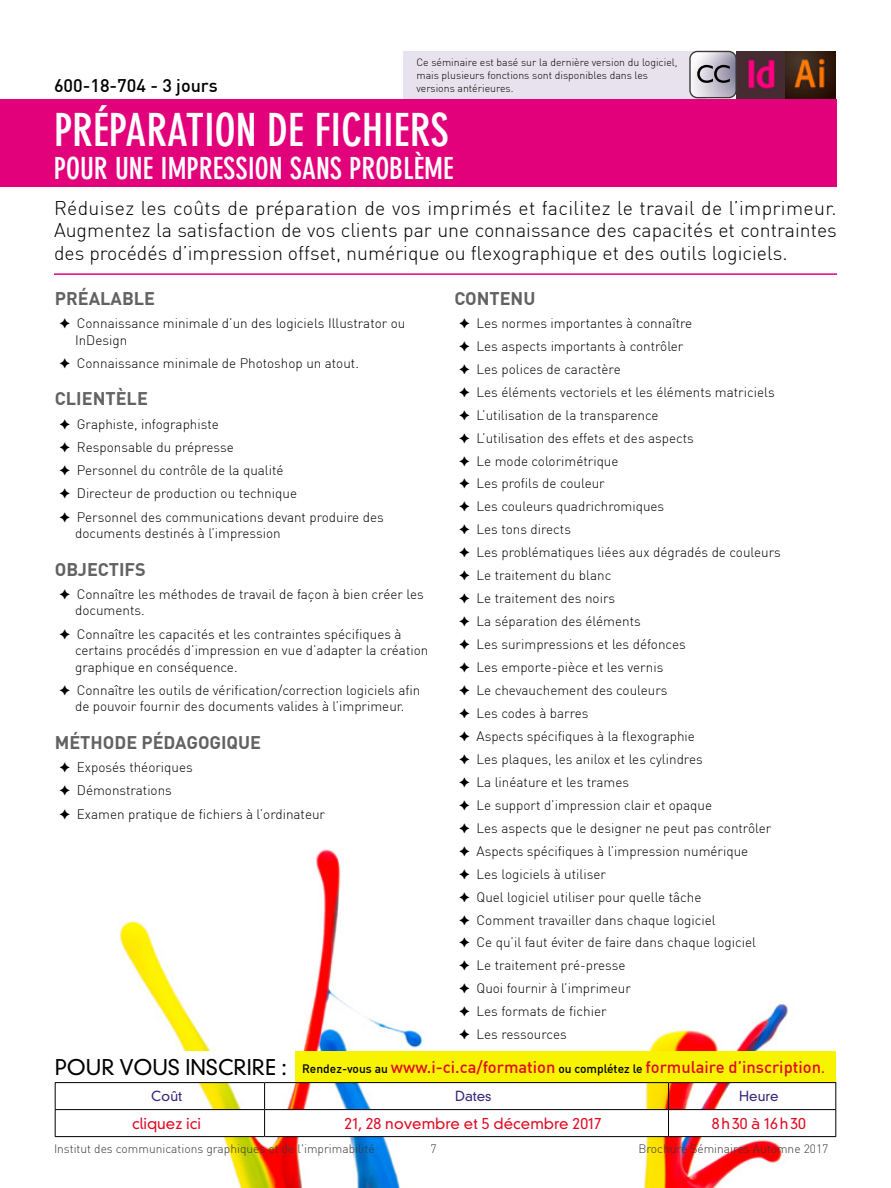
<style>
.page{position:relative;width:891px;height:1188px;background:#fff}
.page>*{position:absolute;margin:0;border:0;box-sizing:border-box;transform-origin:0 0}
.t1{font:700 condensed 45px "DIN Neuzeit Grotesk";color:#fff}
.t2{font:700 condensed 30px "DIN Neuzeit Grotesk";color:#fff}
.t3{font:300 19.5px/22.5px "DIN Pro";color:#000;text-align:justify}
.t4{font:700 18px "DIN Pro";color:#626262}
.t5{font:500 18px "DIN Pro";color:#000}
.t6{font:500 16.5px "DIN Pro";color:#df0a23}
.t7{font:300 15px "DIN Neuzeit Grotesk";color:#df0a23}
.t8{font:300 15px "DIN Neuzeit Grotesk";letter-spacing:.125em;color:#df0a23}
.t9{font:300 13.5px/23px "DIN Pro";color:#000}
.t10{font:300 13.5px "DIN Neuzeit Grotesk";color:#3a2479}
.t11{font:300 12px "DIN Pro";color:#383838}
.t12{font:300 10.5px/12.6px "DIN Pro";color:#000}
.s1{font-family:"DIN Neuzeit Grotesk";font-weight:300;font-size:21px;color:#000}
.s2{font-size:12px;color:#000}
.s3{font-size:13.5px}
</style>
<div class="page">
<img style="left:54px;top:849px;width:783px;height:339px">
<div style="left:48px;top:1052px;width:246px;height:31px;background:#fff"></div>
<div style="left:295px;top:1051px;width:541px;height:31px;background:#f8f400"></div>
<hr style="left:55px;top:1082px;width:210px;height:1px;background:#000">
<hr style="left:265px;top:1082px;width:404px;height:1px;background:#000">
<hr style="left:669px;top:1082px;width:167px;height:1px;background:#000">
<svg style="left:55px;top:1083px;width:781px;height:53px"></svg>
<hr style="left:55px;top:1136px;width:210px;height:1px;background:#000">
<hr style="left:265px;top:1136px;width:404px;height:1px;background:#000">
<hr style="left:669px;top:1136px;width:167px;height:1px;background:#000">
<img style="left:737px;top:51px;width:98px;height:47px">
<div style="left:0;top:99px;width:837px;height:87px;background:#e3007b"></div>
<hr style="left:54px;top:273px;width:783px;height:2px;background:#e3007b">
<div style="left:403px;top:51px;width:302px;height:47px;background:#e7e2ed"></div>
<svg style="left:690px;top:51px;width:46px;height:47px"></svg>
<div style="left:689px;top:51px;width:48px;height:47px;border:1px solid #383838;border-radius:7px"></div>
<svg style="left:697px;top:65px;width:33px;height:18px"></svg>
<p class="t12" style="left:416px;top:56px;width:263px">Ce séminaire est basé sur la dernière version du logiciel, mais plusieurs fonctions sont disponibles dans les versions antérieures.</p>
<h3 class="t5" style="left:54px;top:74px;width:165px">600-18-704 - 3 jours</h3>
<h1 class="t1" style="left:54px;top:104px;width:396px">PRÉPARATION DE FICHIERS</h1>
<h2 class="t2" style="left:54px;top:151px;width:401px">POUR UNE IMPRESSION SANS PROBLÈME</h2>
<p class="t3" style="left:54px;top:196px;width:784px">Réduisez les coûts de préparation de vos imprimés et facilitez le travail de l’imprimeur.<br>Augmentez la satisfaction de vos clients par une connaissance des capacités et contraintes des procédés d’impression offset, numérique ou flexographique et des outils logiciels.</p>
<h3 class="t4" style="left:55px;top:286px;width:102px">PRÉALABLE</h3>
<p class="t9" style="left:75px;top:315px;width:332px;line-height:16.5px;text-indent:-16px">✦ Connaissance minimale d’un des logiciels Illustrator ou<br>InDesign</p>
<p class="t9" style="left:59px;top:351px;width:301px">✦ Connaissance minimale de Photoshop un atout.</p>
<h3 class="t4" style="left:55px;top:387px;width:95px">CLIENTÈLE</h3>
<p class="t9" style="left:59px;top:412px;width:326px">✦ Graphiste, infographiste<br>✦ Responsable du prépresse<br>✦ Personnel du contrôle de la qualité<br>✦ Directeur de production ou technique<br>✦ Personnel des communications devant produire des</p>
<p class="t9" style="left:75px;top:522px;width:207px">documents destinés à l’impression</p>
<h3 class="t4" style="left:55px;top:557px;width:92px">OBJECTIFS</h3>
<p class="t9" style="left:75px;top:586px;width:350px;line-height:16.5px;text-indent:-16px">✦ Connaître les méthodes de travail de façon à bien créer les documents.</p>
<p class="t9" style="left:75px;top:625px;width:355px;line-height:16.5px;text-indent:-16px">✦ Connaître les capacités et les contraintes spécifiques à certains procédés d’impression en vue d’adapter la création graphique en conséquence.</p>
<p class="t9" style="left:59px;top:682px;width:363px;line-height:16.5px;text-align:center">✦ Connaître les outils de vérification/correction logiciels afin de pouvoir fournir des documents valides à l’imprimeur.</p>
<h3 class="t4" style="left:55px;top:730px;width:208px">MÉTHODE PÉDAGOGIQUE</h3>
<p class="t9" style="left:59px;top:755px;width:267px">✦ Exposés théoriques<br>✦ Démonstrations<br>✦ Examen pratique de fichiers à l’ordinateur</p>
<h3 class="t4" style="left:454px;top:286px;width:82px">CONTENU</h3>
<p class="t9" style="left:459px;top:311px;width:323px">✦ Les normes importantes à connaître<br>✦ Les aspects importants à contrôler<br>✦ Les polices de caractère<br>✦ Les éléments vectoriels et les éléments matriciels ✦ L’utilisation de la transparence<br>✦ L’utilisation des effets et des aspects<br>✦ Le mode colorimétrique<br>✦ Les profils de couleur<br>✦ Les couleurs quadrichromiques<br>✦ Les tons directs<br>✦ Les problématiques liées aux dégradés de couleurs ✦ Le traitement du blanc<br>✦ Le traitement des noirs<br>✦ La séparation des éléments<br>✦ Les surimpressions et les défonces<br>✦ Les emporte-pièce et les vernis<br>✦ Le chevauchement des couleurs<br>✦ Les codes à barres<br>✦ Aspects spécifiques à la flexographie<br>✦ Les plaques, les anilox et les cylindres<br>✦ La linéature et les trames<br>✦ Le support d’impression clair et opaque<br>✦ Les aspects que le designer ne peut pas contrôler ✦ Aspects spécifiques à l’impression numérique<br>✦ Les logiciels à utiliser<br>✦ Quel logiciel utiliser pour quelle tâche<br>✦ Comment travailler dans chaque logiciel<br>✦ Ce qu’il faut éviter de faire dans chaque logiciel<br>✦ Le traitement pré-presse<br>✦ Quoi fournir à l’imprimeur<br>✦ Les formats de fichier<br>✦ Les ressources</p>
<p class="t6" style="left:55px;top:1056px;width:771px"><span class="s1">POUR VOUS INSCRIRE :</span> <span class="s2">Rendez-vous au</span> www.i-ci.ca/formation <span class="s2">ou complétez le</span> formulaire d’inscription<span class="s3">.</span></p>
<p class="t10" style="left:151px;top:1088px;width:32px">Coût</p>
<p class="t10" style="left:455px;top:1088px;width:38px">Dates</p>
<p class="t10" style="left:739px;top:1088px;width:41px">Heure</p>
<p class="t7" style="left:132px;top:1115px;width:71px">cliquez ici</p>
<p class="t7" style="left:345px;top:1115px;width:259px">21, 28 novembre et 5 décembre 2017</p>
<p class="t8" style="left:712px;top:1115px;width:96px">8h30 à 16h30</p>
<p class="t11" style="left:54px;top:1142px;width:322px">Institut des communications graphiques et de l'imprimabilité</p>
<p class="t11" style="left:430px;top:1142px;width:8px">7</p>
<p class="t11" style="left:638px;top:1142px;width:191px">Brochure Séminaires Automne 2017</p>
</div>
